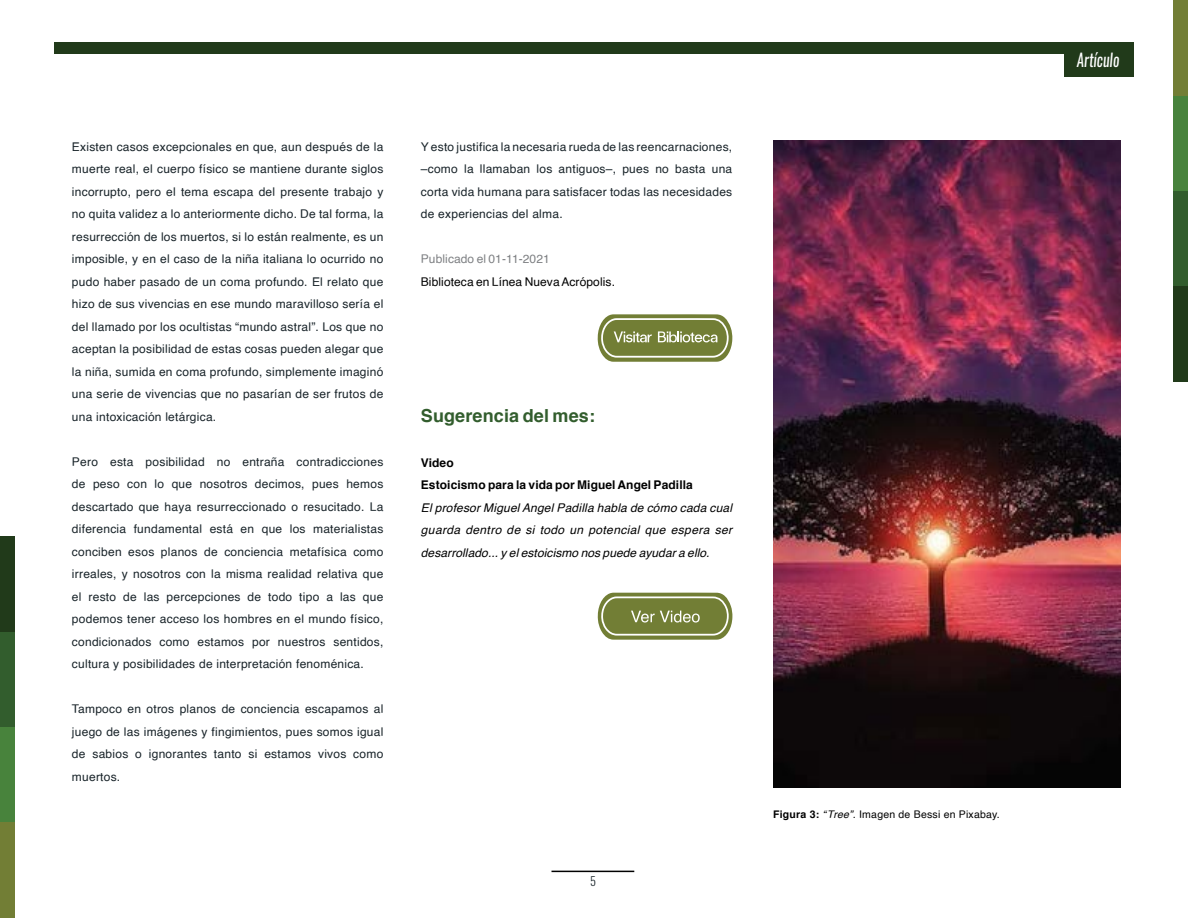
<style>
.page{position:relative;width:1188px;height:918px;background:#fff}
.page>*{position:absolute;margin:0;border:0;box-sizing:border-box;transform-origin:0 0}
.t1{font:700 18px "Helvetica";letter-spacing:.01em;color:#325d2d}
.t2{font:italic 17.7px "Oswald";color:#fff;scale:.85 1}
.t3{font:12px/22.5px "Helvetica";letter-spacing:.02em;color:#182329;text-align:justify}
.t4{font:italic 12px/22.5px "Helvetica";letter-spacing:.01em;color:#000;text-align:justify}
.t5{font:700 12px/22.5px "Helvetica";letter-spacing:.01em;color:#000}
.t6{font:12px "Helvetica";letter-spacing:.01em;color:#000}
.t7{font:12px "Helvetica";letter-spacing:.01em;color:#7e8083}
.t8{font:300 12px "Oswald";color:#182329}
.t9{font:10.5px "Helvetica";letter-spacing:.02em;color:#000}
.s1{font-weight:700}
.s2{font-style:italic}
</style>
<div class="page">
<div style="left:54px;top:43px;width:1080px;height:11px;background:#213a1a"></div>
<div style="left:1065px;top:54px;width:69px;height:22px;background:#213a1a"></div>
<hr style="left:552px;top:871px;width:82px;height:1px;background:#000">
<div style="left:0;top:537px;width:15px;height:95px;background:#213a1a"></div>
<div style="left:0;top:632px;width:15px;height:95px;background:#325d2d"></div>
<div style="left:0;top:727px;width:15px;height:96px;background:#48833c"></div>
<div style="left:0;top:823px;width:15px;height:95px;background:#727e35"></div>
<div style="left:1173px;top:286px;width:15px;height:95px;background:#213a1a"></div>
<div style="left:1173px;top:191px;width:15px;height:95px;background:#325d2d"></div>
<div style="left:1173px;top:95px;width:15px;height:96px;background:#48833c"></div>
<div style="left:1173px;top:0;width:15px;height:95px;background:#727e35"></div>
<img style="left:773px;top:140px;width:347px;height:647px">
<svg style="left:597px;top:314px;width:135px;height:48px;background:#909960"></svg>
<svg style="left:598px;top:593px;width:134px;height:47px;background:#8a9458"></svg>
<p class="t3" style="left:72px;top:136px;width:313px">Existen casos excepcionales en que, aun después de la muerte real, el cuerpo físico se mantiene durante siglos incorrupto, pero el tema escapa del presente trabajo y no quita validez a lo anteriormente dicho. De tal forma, la resurrección de los muertos, si lo están realmente, es un imposible, y en el caso de la niña italiana lo ocurrido no pudo haber pasado de un coma profundo. El relato que hizo de sus vivencias en ese mundo maravilloso sería el del llamado por los ocultistas “mundo astral”. Los que no aceptan la posibilidad de estas cosas pueden alegar que la niña, sumida en coma profundo, simplemente imaginó una serie de vivencias que no pasarían de ser frutos de una intoxicación letárgica.</p>
<p class="t3" style="left:72px;top:451px;width:313px">Pero esta posibilidad no entraña contradicciones de peso con lo que nosotros decimos, pues hemos descartado que haya resurreccionado o resucitado. La diferencia fundamental está en que los materialistas conciben esos planos de conciencia metafísica como irreales, y nosotros con la misma realidad relativa que el resto de las percepciones de todo tipo a las que podemos tener acceso los hombres en el mundo físico, condicionados como estamos por nuestros sentidos, cultura y posibilidades de interpretación fenoménica.</p>
<p class="t3" style="left:72px;top:698px;width:313px">Tampoco en otros planos de conciencia escapamos al juego de las imágenes y fingimientos, pues somos igual de sabios o ignorantes tanto si estamos vivos como muertos.</p>
<p class="t3" style="left:421px;top:136px;width:313px">Y esto justifica la necesaria rueda de las reencarnaciones, –como la llamaban los antiguos–, pues no basta una corta vida humana para satisfacer todas las necesidades de experiencias del alma.</p>
<p class="t7" style="left:421px;top:250px;width:130px">Publicado el 01-11-2021</p>
<p class="t6" style="left:421px;top:272px;width:196px">Biblioteca en Línea Nueva Acrópolis.</p>
<h1 class="t1" style="left:421px;top:401px;width:176px">Sugerencia del mes:</h1>
<p class="t5" style="left:421px;top:452px;width:274px">Video<br>Estoicismo para la vida por Miguel Angel Padilla</p>
<p class="t4" style="left:421px;top:497px;width:313px">El profesor Miguel Angel Padilla habla de cómo cada cual guarda dentro de si todo un potencial que espera ser desarrollado... y el estoicismo nos puede ayudar a ello.</p>
<p class="t8" style="left:590px;top:873px;width:7px">5</p>
<p class="t9" style="left:773px;top:806px;width:228px"><span class="s1">Figura 3:</span> <span class="s2">“Tree”.</span> Imagen de Bessi en Pixabay.</p>
<h2 class="t2" style="left:1077px;top:48px;width:51px">Artículo</h2>
</div>
